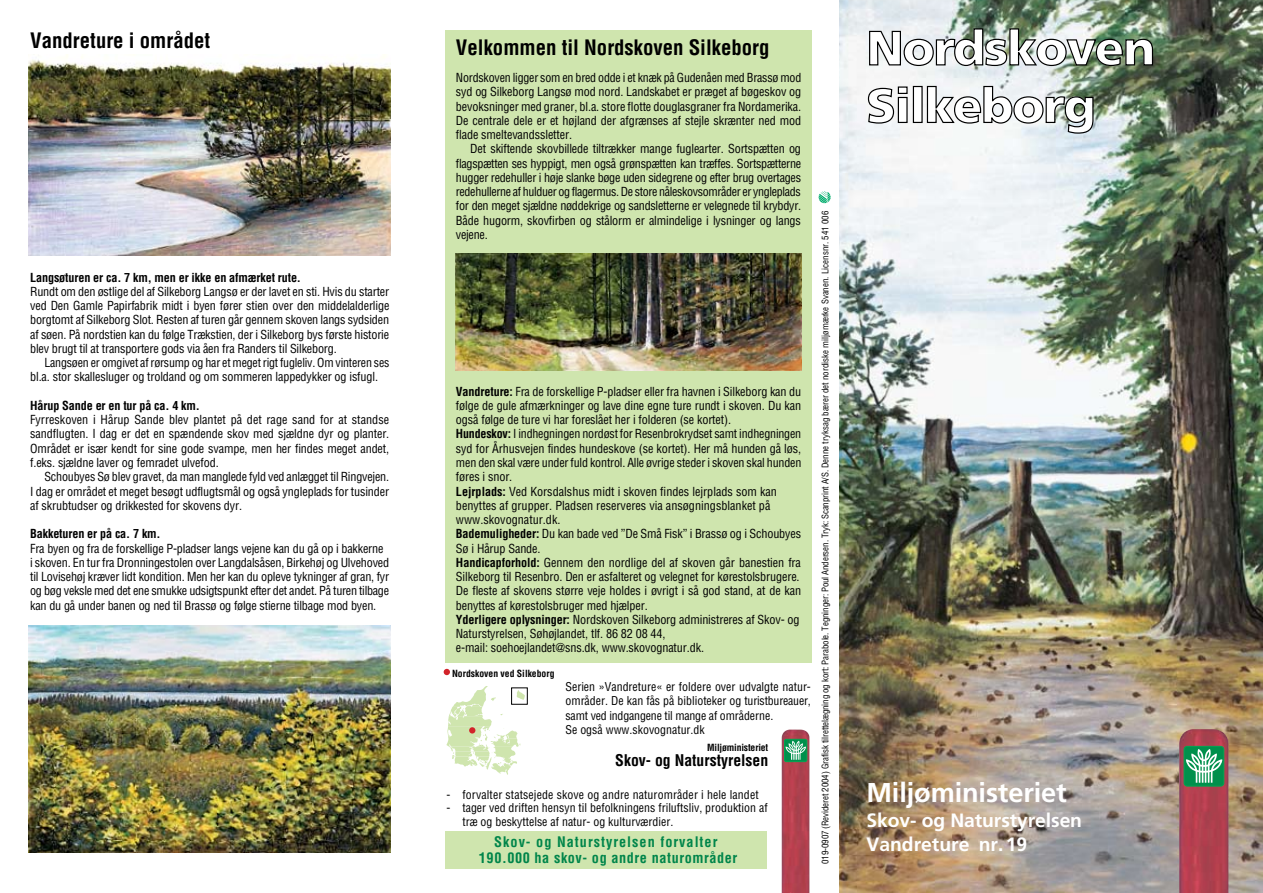
<style>
.page{position:relative;width:1263px;height:893px;background:#fff}
.page>*{position:absolute;margin:0;border:0;box-sizing:border-box;transform-origin:0 0}
.t1{font:900 47.85px "Frutiger";letter-spacing:-.02em;color:#fff}
.t2{font:700 27.15px "Frutiger";letter-spacing:-.005em;color:#fff}
.t3{font:700 condensed 20.85px "Helvetica";color:#000}
.t4{font:700 19.35px/24.8px "Frutiger";letter-spacing:-.005em;color:#fff}
.t5{font:700 condensed 15.75px "Helvetica";color:#000}
.t6{font:700 condensed 14.25px/15.8px "Helvetica";letter-spacing:.07em;color:#00854a;text-align:center}
.t7{font:condensed 12.15px/14.2px "Helvetica";letter-spacing:-.01em;color:#000;text-align:justify}
.t8{font:700 condensed 12.15px "Helvetica";letter-spacing:-.01em;color:#000}
.t9{font:condensed 11.85px/14.4px "Helvetica";color:#000}
.t10{font:700 condensed 9.6px "Helvetica";color:#000}
.t11{font:condensed 8.85px "Helvetica";letter-spacing:-.015em;color:#000}
.s1{font-weight:700}
</style>
<div class="page">
<img style="left:29px;top:55px;width:362px;height:200px">
<img style="left:29px;top:626px;width:362px;height:226px">
<img style="left:839px;top:0;width:424px;height:893px">
<div style="left:445px;top:30px;width:367px;height:633px;background:#cfe5ae"></div>
<img style="left:1179px;top:729px;width:49px;height:164px">
<div style="left:1184px;top:746px;width:40px;height:40px;background:#00904c;border-radius:3px"></div>
<div style="left:1184px;top:746px;width:40px;height:40px;border:1px solid #00a651;border-radius:3px"></div>
<svg style="left:1186px;top:749px;width:36px;height:34px"></svg>
<img style="left:868px;top:28px;width:286px;height:39px">
<svg style="left:867px;top:86px;width:41px;height:38px"></svg>
<div style="left:913px;top:86px;width:10px;height:37px;border:1px solid #000"></div>
<svg style="left:926px;top:85px;width:168px;height:49px"></svg>
<svg style="left:819px;top:191px;width:12px;height:12px"></svg>
<img style="left:782px;top:730px;width:27px;height:163px">
<div style="left:784px;top:739px;width:23px;height:23px;border:1px solid #00a651;border-radius:2px"></div>
<svg style="left:785px;top:741px;width:21px;height:19px"></svg>
<svg style="left:446px;top:686px;width:79px;height:89px"></svg>
<div style="left:445px;top:831px;width:322px;height:38px;background:#cfe5ae"></div>
<svg style="left:444px;top:669px;width:6px;height:6px"></svg>
<img style="left:455px;top:253px;width:346px;height:117px">
<svg style="left:1259px;top:0;width:4px;height:4px"></svg>
<svg style="left:1259px;top:886px;width:4px;height:7px"></svg>
<h3 class="t3" style="left:30px;top:27px;width:182px">Vandreture i området</h3>
<p class="t8" style="left:30px;top:270px;width:272px">Langsøturen er ca. 7 km, men er ikke en afmærket rute.</p>
<p class="t7" style="left:30px;top:284px;width:361px">Rundt om den østlige del af Silkeborg Langsø er der lavet en sti. Hvis du starter ved Den Gamle Papirfabrik midt i byen fører stien over den middelalderlige borgtomt af Silkeborg Slot. Resten af turen går gennem skoven langs sydsiden af søen. På nordstien kan du følge Trækstien, der i Silkeborg bys første historie blev brugt til at transportere gods via åen fra Randers til Silkeborg.</p>
<p class="t7" style="left:30px;top:356px;width:361px;text-indent:14px">Langsøen er omgivet af rørsump og har et meget rigt fugleliv. Om vinteren ses bl.a. stor skallesluger og troldand og om sommeren lappedykker og isfugl.</p>
<p class="t8" style="left:30px;top:398px;width:171px">Hårup Sande er en tur på ca. 4 km.</p>
<p class="t7" style="left:30px;top:413px;width:361px">Fyrreskoven i Hårup Sande blev plantet på det rage sand for at standse sandflugten. I dag er det en spændende skov med sjældne dyr og planter.<br>Området er især kendt for sine gode svampe, men her findes meget andet, f.eks. sjældne laver og femradet ulvefod.</p>
<p class="t7" style="left:30px;top:470px;width:361px;text-indent:14px">Schoubyes Sø blev gravet, da man manglede fyld ved anlægget til Ringvejen.<br>I dag er området et meget besøgt udflugtsmål og også yngleplads for tusinder af skrubtudser og drikkested for skovens dyr.</p>
<p class="t8" style="left:30px;top:526px;width:132px">Bakketuren er på ca. 7 km.</p>
<p class="t7" style="left:30px;top:541px;width:361px;text-align:left">Fra byen og fra de forskellige P-pladser langs vejene kan du gå op i bakkerne<br>i skoven. En tur fra Dronningestolen over Langdalsåsen, Birkehøj og Ulvehoved til Lovisehøj kræver lidt kondition. Men her kan du opleve tykninger af gran, fyr og bøg veksle med det ene smukke udsigtspunkt efter det andet. På turen tilbage kan du gå under banen og ned til Brassø og følge stierne tilbage mod byen.</p>
<h3 class="t3" style="left:456px;top:34px;width:315px">Velkommen til Nordskoven Silkeborg</h3>
<p class="t7" style="left:456px;top:70px;width:347px">Nordskoven ligger som en bred odde i et knæk på Gudenåen med Brassø mod syd og Silkeborg Langsø mod nord. Landskabet er præget af bøgeskov og bevoksninger med graner, bl.a. store flotte douglasgraner fra Nordamerika.<br>De centrale dele er et højland der afgrænses af stejle skrænter ned mod flade smeltevandssletter.</p>
<p class="t7" style="left:456px;top:142px;width:347px;text-indent:14px">Det skiftende skovbillede tiltrækker mange fuglearter. Sortspætten og flagspætten ses hyppigt, men også grønspætten kan træffes. Sortspætterne hugger redehuller i høje slanke bøge uden sidegrene og efter brug overtages redehullerne af hulduer og flagermus. De store nåleskovsområder er yngleplads for den meget sjældne nøddekrige og sandsletterne er velegnede til krybdyr.<br>Både hugorm, skovfirben og stålorm er almindelige i lysninger og langs vejene.</p>
<p class="t7" style="left:456px;top:384px;width:347px;text-align:left"><span class="s1">Vandreture:</span> Fra de forskellige P-pladser eller fra havnen i Silkeborg kan du følge de gule afmærkninger og lave dine egne ture rundt i skoven. Du kan også følge de ture vi har foreslået her i folderen (se kortet).<br><span class="s1">Hundeskov:</span> I indhegningen nordøst for Resenbrokrydset samt indhegningen syd for Århusvejen findes hundeskove (se kortet). Her må hunden gå løs, men den skal være under fuld kontrol. Alle øvrige steder i skoven skal hunden føres i snor.<br><span class="s1">Lejrplads:</span> Ved Korsdalshus midt i skoven findes lejrplads som kan benyttes af grupper. Pladsen reserveres via ansøgningsblanket på www.skovognatur.dk.<br><span class="s1">Bademuligheder:</span> Du kan bade ved ”De Små Fisk” i Brassø og i Schoubyes Sø i Hårup Sande.<br><span class="s1">Handicapforhold:</span> Gennem den nordlige del af skoven går banestien fra Silkeborg til Resenbro. Den er asfalteret og velegnet for kørestolsbrugere.<br>De fleste af skovens større veje holdes i øvrigt i så god stand, at de kan benyttes af kørestolsbruger med hjælper.<br><span class="s1">Yderligere oplysninger:</span> Nordskoven Silkeborg administreres af Skov- og Naturstyrelsen, Søhøjlandet, tlf. 86 82 08 44,<br>e-mail: soehoejlandet@sns.dk, www.skovognatur.dk.</p>
<p class="t10" style="left:452px;top:667px;width:104px">Nordskoven ved Silkeborg</p>
<p class="t9" style="left:565px;top:679px;width:247px">Serien »Vandreture« er foldere over udvalgte natur&shy;områder. De kan fås på biblioteker og turistbureauer, samt ved indgangene til mange af områderne.<br>Se også www.skovognatur.dk</p>
<p class="t10" style="left:707px;top:741px;width:63px">Miljøministeriet</p>
<p class="t5" style="left:615px;top:750px;width:155px">Skov- og Naturstyrelsen</p>
<p class="t9" style="left:447px;top:787px;width:314px">- forvalter statsejede skove og andre naturområder i hele landet</p>
<p class="t9" style="left:462px;top:801px;width:307px;line-height:13.4px;text-indent:-16px">- tager ved driften hensyn til befolkningens friluftsliv, produktion af træ og beskyttelse af natur- og kulturværdier.</p>
<p class="t6" style="left:479px;top:834px;width:260px">Skov- og Naturstyrelsen forvalter<br>190.000 ha skov- og andre naturområder</p>
<p class="t11" style="left:820px;top:864px;width:655px;rotate:-90deg">019-0907 (Revideret 2004) Grafisk tilrettelægning og kort: Parabole. Tegninger: Poul Andersen. Tryk: Scanprint A/S. Denne tryksag bærer det nordiske miljømærke Svanen. Licensnr. 541 006</p>
<h1 class="t1" style="left:866px;top:19px;width:290px">Nordskoven</h1>
<h2 class="t2" style="left:866px;top:776px;width:202px">Miljøministeriet</h2>
<h3 class="t4" style="left:866px;top:808px;width:217px">Skov- og Naturstyrelsen<br>Vandreture nr.19</h3>
</div>
